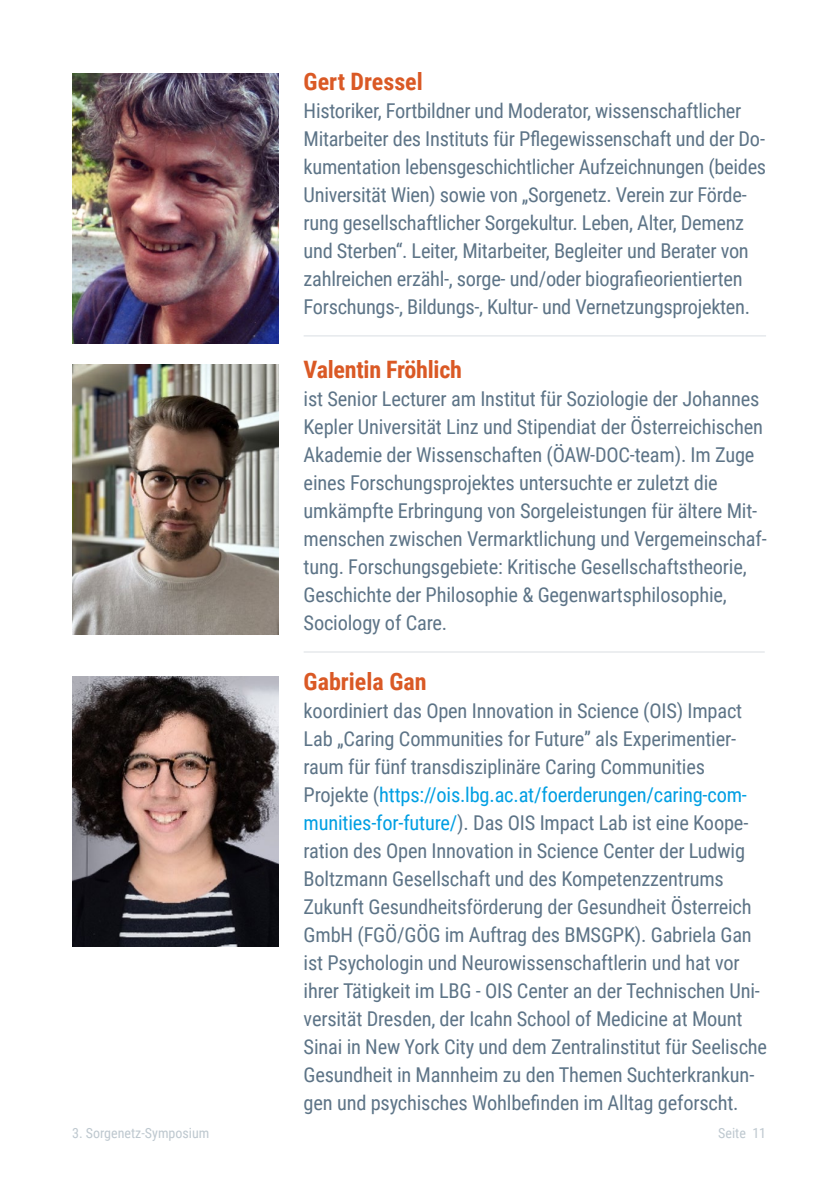
<style>
.page{position:relative;width:840px;height:1191px;background:#fff}
.page>*{position:absolute;margin:0;border:0;box-sizing:border-box;transform-origin:0 0}
.t1{font:700 24px "Roboto Condensed";color:#da5925}
.t2{font:20.4px/28px "Roboto Condensed";letter-spacing:-.01em;color:#5d7487}
.t3{font:14px "Roboto Condensed";color:#bec8cf}
.s1{color:#009fe3}
</style>
<div class="page">
<img style="left:72px;top:364px;width:206px;height:270px">
<hr style="left:303px;top:335px;width:462px;height:1px;background:#dfe3e7">
<hr style="left:303px;top:651px;width:461px;height:1px;background:#dfe3e7">
<img style="left:72px;top:676px;width:206px;height:270px">
<img style="left:72px;top:73px;width:206px;height:270px">
<p class="t1" style="left:303px;top:65px;width:121px">Gert Dressel</p>
<p class="t2" style="left:303px;top:96px;width:464px">Historiker, Fortbildner und Moderator, wissenschaftlicher Mitarbeiter des Instituts für Pflegewissenschaft und der Do&shy;kumentation lebensgeschichtlicher Aufzeichnungen (beides Universität Wien) sowie von „Sorgenetz. Verein zur Förde&shy;rung gesellschaftlicher Sorgekultur. Leben, Alter, Demenz und Sterben“. Leiter, Mitarbeiter, Begleiter und Berater von zahlreichen erzähl-, sorge- und/oder biografieorientierten Forschungs-, Bildungs-, Kultur- und Vernetzungsprojekten.</p>
<p class="t1" style="left:303px;top:353px;width:160px">Valentin Fröhlich</p>
<p class="t2" style="left:303px;top:384px;width:464px">ist Senior Lecturer am Institut für Soziologie der Johannes Kepler Universität Linz und Stipendiat der Österreichischen Akademie der Wissenschaften (ÖAW-DOC-team). Im Zuge eines Forschungsprojektes untersuchte er zuletzt die umkämpfte Erbringung von Sorgeleistungen für ältere Mit&shy;menschen zwischen Vermarktlichung und Vergemeinschaf&shy;tung. Forschungsgebiete: Kritische Gesellschaftstheorie, Geschichte der Philosophie &amp; Gegenwartsphilosophie, Sociology of Care.</p>
<p class="t1" style="left:303px;top:665px;width:124px">Gabriela Gan</p>
<p class="t2" style="left:303px;top:696px;width:465px">koordiniert das Open Innovation in Science (OIS) Impact Lab „Caring Communities for Future” als Experimentier&shy;raum für fünf transdisziplinäre Caring Communities Projekte (<span class="s1">https://ois.lbg.ac.at/foerderungen/caring-com&shy;munities-for-future/</span>). Das OIS Impact Lab ist eine Koope&shy;ration des Open Innovation in Science Center der Ludwig Boltzmann Gesellschaft und des Kompetenzzentrums Zukunft Gesundheitsförderung der Gesundheit Österreich GmbH (FGÖ/GÖG im Auftrag des BMSGPK). Gabriela Gan ist Psychologin und Neurowissenschaftlerin und hat vor ihrer Tätigkeit im LBG - OIS Center an der Technischen Uni&shy;versität Dresden, der Icahn School of Medicine at Mount Sinai in New York City und dem Zentralinstitut für Seelische Gesundheit in Mannheim zu den Themen Suchterkrankun&shy;gen und psychisches Wohlbefinden im Alltag geforscht.</p>
<p class="t3" style="left:72px;top:1123px;width:139px">3. Sorgenetz-Symposium</p>
<p class="t3" style="left:717px;top:1123px;width:49px">Seite 11</p>
</div>
